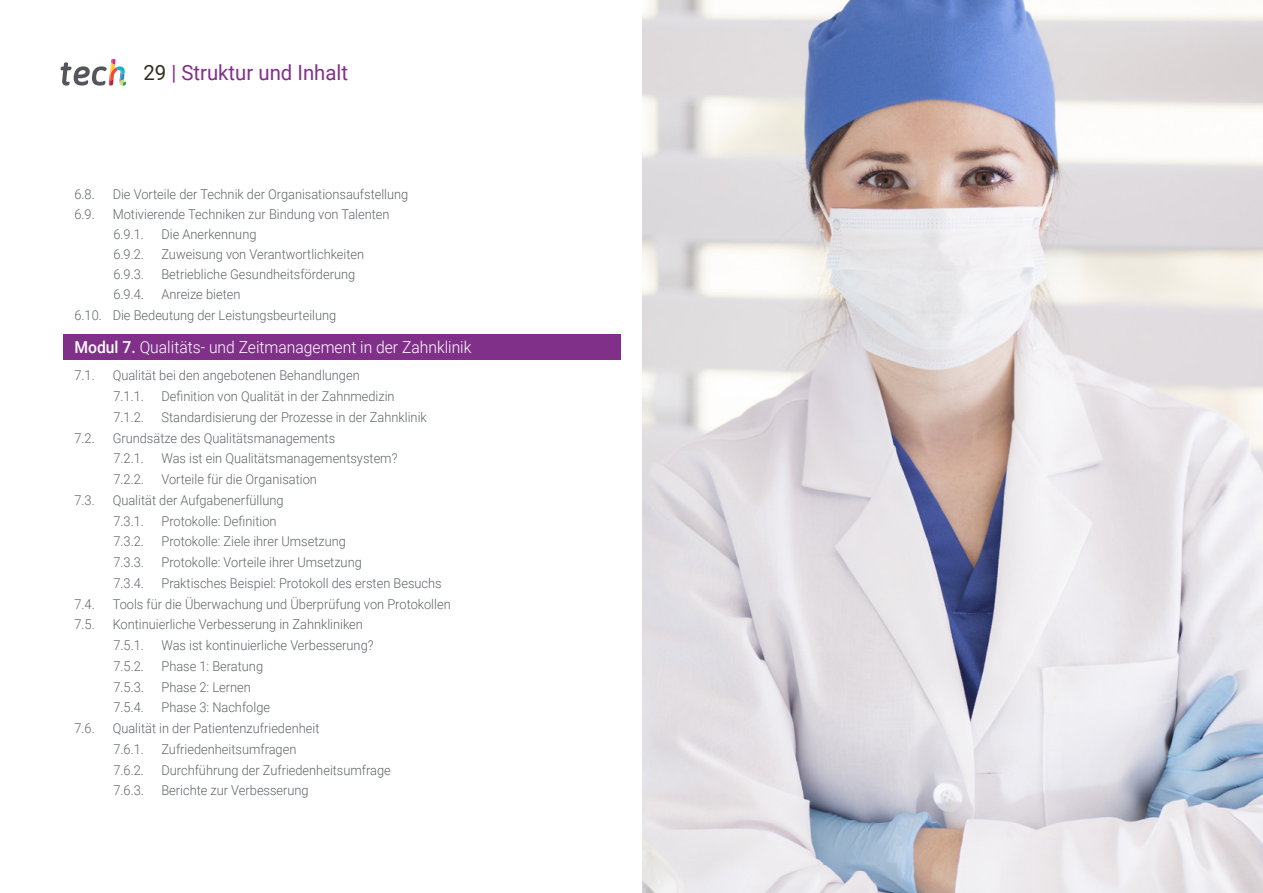
<style>
.page{position:relative;width:1263px;height:893px;background:#fff}
.page>*{position:absolute;margin:0;border:0;box-sizing:border-box;transform-origin:0 0}
.t1{font:21px "Roboto";color:#813089}
.t2{font:300 16.5px "Roboto";color:#fff;scale:.95 1}
.t3{font:300 13.5px/20.7px "Roboto";color:#61646a;scale:.95 1}
.s1{color:#312e20}
.s2{font-weight:500}
</style>
<div class="page">
<svg style="left:61px;top:59px;width:65px;height:27px"></svg>
<img style="left:642px;top:0;width:621px;height:893px">
<div style="left:63px;top:334px;width:558px;height:25px;background:#813089"></div>
<h1 class="t1" style="left:144px;top:57px;width:206px"><span class="s1">29</span> | Struktur und Inhalt</h1>
<p class="t3" style="left:74px;top:184px;width:23px">6.8.</p>
<p class="t3" style="left:113px;top:184px;width:313px">Die Vorteile der Technik der Organisationsaufstellung</p>
<p class="t3" style="left:74px;top:204px;width:23px">6.9.</p>
<p class="t3" style="left:113px;top:204px;width:293px;line-height:20px">Motivierende Techniken zur Bindung von Talenten<br>6.9.1.</p>
<p class="t3" style="left:161px;top:224px;width:102px">Die Anerkennung</p>
<p class="t3" style="left:113px;top:244px;width:34px">6.9.2.</p>
<p class="t3" style="left:161px;top:244px;width:215px">Zuweisung von Verantwortlichkeiten</p>
<p class="t3" style="left:113px;top:264px;width:34px">6.9.3.</p>
<p class="t3" style="left:161px;top:264px;width:205px">Betriebliche Gesundheitsförderung</p>
<p class="t3" style="left:113px;top:284px;width:34px">6.9.4.</p>
<p class="t3" style="left:74px;top:284px;width:277px;text-indent:87px">Anreize bieten<br>6.10. Die Bedeutung der Leistungsbeurteilung</p>
<p class="t2" style="left:74px;top:336px;width:419px"><span class="s2">Modul 7.</span> Qualitäts- und Zeitmanagement in der Zahnklinik</p>
<p class="t3" style="left:74px;top:365px;width:23px">7.1.</p>
<p class="t3" style="left:113px;top:365px;width:262px">Qualität bei den angebotenen Behandlungen<br>7.1.1.</p>
<p class="t3" style="left:161px;top:385px;width:247px">Definition von Qualität in der Zahnmedizin</p>
<p class="t3" style="left:113px;top:406px;width:34px">7.1.2.</p>
<p class="t3" style="left:161px;top:406px;width:281px">Standardisierung der Prozesse in der Zahnklinik</p>
<p class="t3" style="left:74px;top:427px;width:23px">7.2.</p>
<p class="t3" style="left:113px;top:427px;width:236px">Grundsätze des Qualitätsmanagements<br>7.2.1.</p>
<p class="t3" style="left:161px;top:448px;width:250px">Was ist ein Qualitätsmanagementsystem?</p>
<p class="t3" style="left:113px;top:468px;width:34px">7.2.2.</p>
<p class="t3" style="left:161px;top:468px;width:165px">Vorteile für die Organisation</p>
<p class="t3" style="left:74px;top:489px;width:23px">7.3.</p>
<p class="t3" style="left:113px;top:489px;width:181px">Qualität der Aufgabenerfüllung<br>7.3.1.</p>
<p class="t3" style="left:161px;top:510px;width:123px">Protokolle: Definition</p>
<p class="t3" style="left:113px;top:531px;width:34px">7.3.2.</p>
<p class="t3" style="left:161px;top:531px;width:196px">Protokolle: Ziele ihrer Umsetzung</p>
<p class="t3" style="left:113px;top:551px;width:34px">7.3.3.</p>
<p class="t3" style="left:161px;top:551px;width:212px">Protokolle: Vorteile ihrer Umsetzung</p>
<p class="t3" style="left:113px;top:572px;width:34px">7.3.4.</p>
<p class="t3" style="left:161px;top:572px;width:296px">Praktisches Beispiel: Protokoll des ersten Besuchs</p>
<p class="t3" style="left:74px;top:593px;width:23px">7.4.</p>
<p class="t3" style="left:113px;top:593px;width:357px">Tools für die Überwachung und Überprüfung von Protokollen</p>
<p class="t3" style="left:74px;top:614px;width:23px">7.5.</p>
<p class="t3" style="left:113px;top:614px;width:265px">Kontinuierliche Verbesserung in Zahnkliniken<br>7.5.1.</p>
<p class="t3" style="left:161px;top:634px;width:225px">Was ist kontinuierliche Verbesserung?</p>
<p class="t3" style="left:113px;top:655px;width:34px">7.5.2.</p>
<p class="t3" style="left:161px;top:655px;width:109px">Phase 1: Beratung</p>
<p class="t3" style="left:113px;top:676px;width:34px">7.5.3.</p>
<p class="t3" style="left:161px;top:676px;width:96px">Phase 2: Lernen</p>
<p class="t3" style="left:113px;top:697px;width:34px">7.5.4.</p>
<p class="t3" style="left:161px;top:697px;width:116px">Phase 3: Nachfolge</p>
<p class="t3" style="left:74px;top:717px;width:23px">7.6.</p>
<p class="t3" style="left:113px;top:717px;width:219px">Qualität in der Patientenzufriedenheit<br>7.6.1.</p>
<p class="t3" style="left:161px;top:738px;width:144px">Zufriedenheitsumfragen</p>
<p class="t3" style="left:113px;top:759px;width:34px">7.6.2.</p>
<p class="t3" style="left:161px;top:759px;width:243px">Durchführung der Zufriedenheitsumfrage</p>
<p class="t3" style="left:113px;top:780px;width:34px">7.6.3.</p>
<p class="t3" style="left:161px;top:780px;width:157px">Berichte zur Verbesserung</p>
</div>
